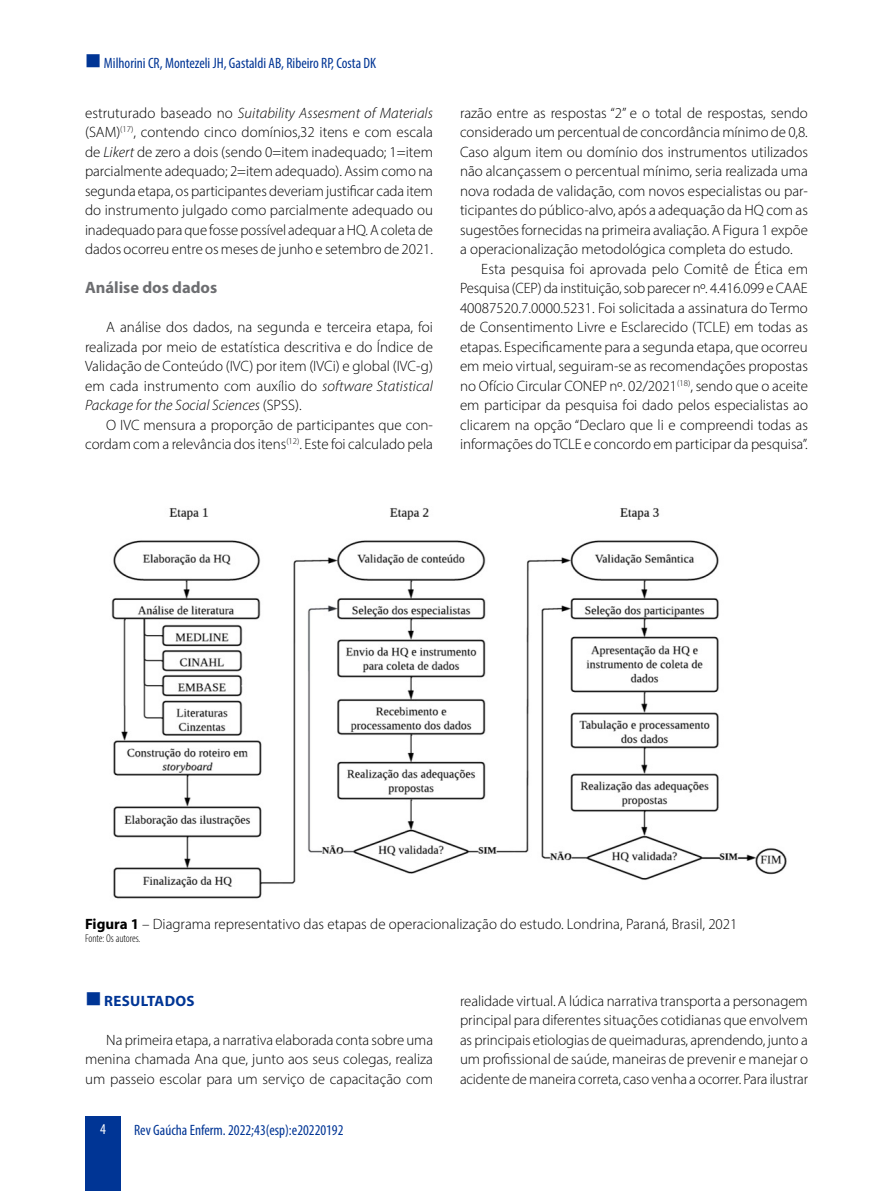
<style>
.page{position:relative;width:893px;height:1191px;background:#fff}
.page>*{position:absolute;margin:0;border:0;box-sizing:border-box;transform-origin:0 0}
.t1{font:700 16.5px "Myriad Pro";color:#6d6e71}
.t2{font:300 15px/19.5px "Myriad Pro";color:#000;text-align:justify}
.t3{font:condensed 15px "Myriad Pro";color:#003595}
.t4{font:700 15px "Myriad Pro";letter-spacing:.02em;color:#003595}
.t5{font:condensed 15px "Myriad Pro";color:#fff}
.t6{font:300 condensed 11.25px "Myriad Pro";color:#000}
.s1{font-style:italic}
.s2{font-weight:700}
</style>
<div class="page">
<div style="left:85px;top:1116px;width:36px;height:75px;background:#003595"></div>
<img style="left:111px;top:508px;width:676px;height:391px">
<p class="t3" style="left:104px;top:54px;width:274px">Milhorini CR, Montezeli JH, Gastaldi AB, Ribeiro RP, Costa DK</p>
<p class="t2" style="left:85px;top:103px;width:350px">estruturado baseado no <span class="s1">Suitability Assesment of Materials </span>(SAM)<sup>(17)</sup>, contendo cinco domínios,32 itens e com escala de <span class="s1">Likert</span> de zero a dois (sendo 0=item inadequado; 1=item parcialmente adequado; 2=item adequado). Assim como na segunda etapa, os participantes deveriam justificar cada item do instrumento julgado como parcialmente adequado ou inadequado para que fosse possível adequar a HQ. A coleta de dados ocorreu entre os meses de junho e setembro de 2021.</p>
<p class="t1" style="left:85px;top:277px;width:134px">Análise dos dados</p>
<p class="t2" style="left:85px;top:317px;width:349px;text-indent:21px">A análise dos dados, na segunda e terceira etapa, foi realizada por meio de estatística descritiva e do Índice de Validação de Conteúdo (IVC) por item (IVCi) e global (IVC-g) em cada instrumento com auxílio do <span class="s1">software Statistical Package for the Social Sciences</span> (SPSS).</p>
<p class="t2" style="left:85px;top:415px;width:349px;text-align:right">O IVC mensura a proporção de participantes que con&shy;cordam com a relevância dos itens<sup>(12)</sup>. Este foi calculado pela</p>
<p class="t2" style="left:460px;top:103px;width:349px">razão entre as respostas “2” e o total de respostas, sendo considerado um percentual de concordância mínimo de 0,8.<br>Caso algum item ou domínio dos instrumentos utilizados não alcançassem o percentual mínimo, seria realizada uma nova rodada de validação, com novos especialistas ou par&shy;ticipantes do público-alvo, após a adequação da HQ com as sugestões fornecidas na primeira avaliação. A Figura 1 expõe a operacionalização metodológica completa do estudo.</p>
<p class="t2" style="left:460px;top:259px;width:350px;text-indent:21px">Esta pesquisa foi aprovada pelo Comitê de Ética em Pesquisa (CEP) da instituição, sob parecer nº. 4.416.099 e CAAE 40087520.7.0000.5231. Foi solicitada a assinatura do Termo de Consentimento Livre e Esclarecido (TCLE) em todas as etapas. Especificamente para a segunda etapa, que ocorreu em meio virtual, seguiram-se as recomendações propostas no Ofício Circular CONEP nº. 02/2021<sup>(18)</sup>, sendo que o aceite em participar da pesquisa foi dado pelos especialistas ao clicarem na opção “Declaro que li e compreendi todas as informações do TCLE e concordo em participar da pesquisa”.</p>
<p class="t2" style="left:85px;top:913px;width:654px"><span class="s2">Figura 1</span> – Diagrama representativo das etapas de operacionalização do estudo. Londrina, Paraná, Brasil, 2021</p>
<p class="t6" style="left:85px;top:931px;width:57px">Fonte: Os autores.</p>
<p class="t4" style="left:104px;top:991px;width:92px">RESULTADOS</p>
<p class="t2" style="left:85px;top:1030px;width:350px;text-indent:21px">Na primeira etapa, a narrativa elaborada conta sobre uma menina chamada Ana que, junto aos seus colegas, realiza um passeio escolar para um serviço de capacitação com</p>
<p class="t5" style="left:100px;top:1120px;width:7px">4</p>
<p class="t3" style="left:134px;top:1121px;width:211px">Rev Gaúcha Enferm. 2022;43(esp):e20220192</p>
<p class="t2" style="left:460px;top:991px;width:350px">realidade virtual. A lúdica narrativa transporta a personagem principal para diferentes situações cotidianas que envolvem as principais etiologias de queimaduras, aprendendo, junto a um profissional de saúde, maneiras de prevenir e manejar o acidente de maneira correta, caso venha a ocorrer. Para ilustrar</p>
</div>
